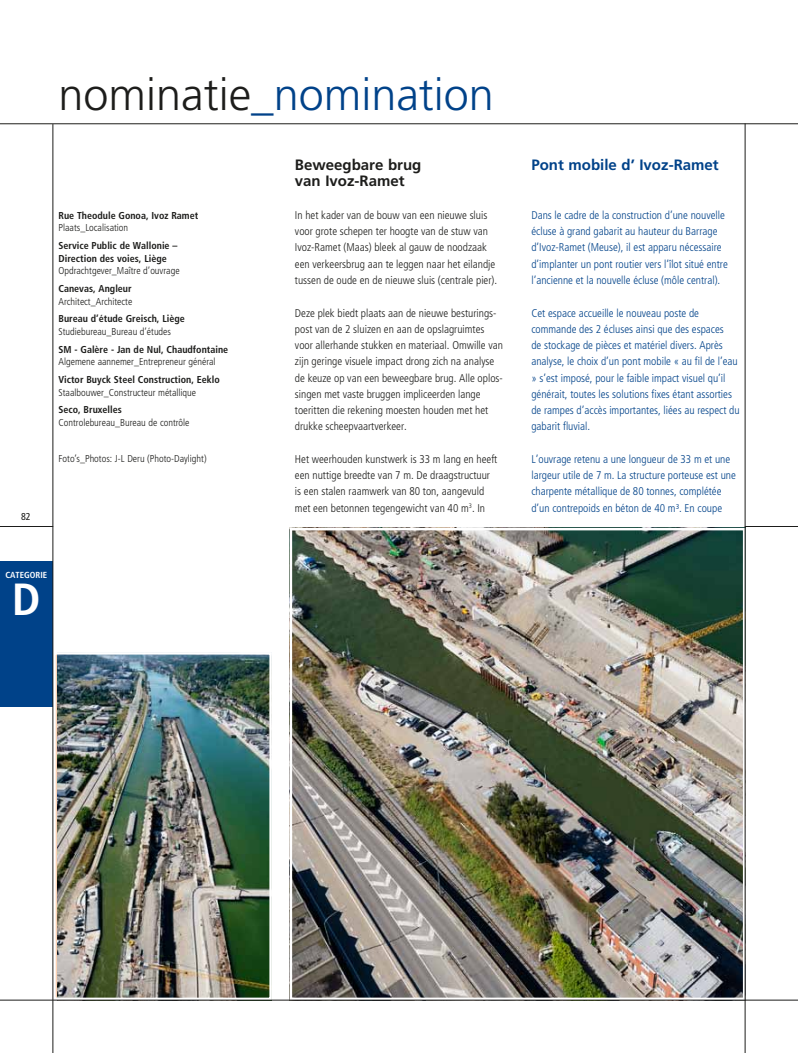
<style>
.page{position:relative;width:798px;height:1053px;background:#fff}
.page>*{position:absolute;margin:0;border:0;box-sizing:border-box;transform-origin:0 0}
.t1{font:300 45px "Frutiger";color:#004289}
.t2{font:700 condensed 45px "Frutiger";color:#fff}
.t3{font:700 15px/16.2px "Frutiger";color:#1d1d1b}
.t4{font:700 15px "Frutiger";color:#004289}
.t5{font:300 condensed 11.25px/16.2px "Frutiger";color:#004289}
.t6{font:300 condensed 11.25px/16.2px "Frutiger";color:#1d1d1b}
.t7{font:300 condensed 10px "Frutiger";color:#1d1d1b}
.t8{font:700 condensed 10px/12.5px "Frutiger";color:#1d1d1b}
.t9{font:condensed 10px "Frutiger";color:#1d1d1b}
.t10{font:700 condensed 8.75px "Frutiger";color:#fff}
.s1{color:#1d1d1b}
</style>
<div class="page">
<img style="left:57px;top:655px;width:212px;height:342px">
<div style="left:53px;top:652px;width:219px;height:348px;border:2px solid #fff"></div>
<img style="left:292px;top:531px;width:450px;height:466px">
<div style="left:289px;top:528px;width:456px;height:472px;border:2px solid #fff"></div>
<div style="left:0;top:561px;width:53px;height:145px;background:#004289"></div>
<hr style="left:0;top:526px;width:53px;height:1px;background:#1d1d1b">
<hr style="left:744px;top:526px;width:53px;height:1px;background:#1d1d1b">
<hr style="left:0;top:999px;width:797px;height:1px;background:#1d1d1b">
<hr style="left:0;top:123px;width:797px;height:1px;background:#1d1d1b">
<hr style="left:53px;top:124px;width:1px;height:928px;background:#1d1d1b">
<hr style="left:744px;top:123px;width:1px;height:929px;background:#1d1d1b">
<p class="t9" style="left:21px;top:510px;width:11px">82</p>
<h1 class="t1" style="left:58px;top:69px;width:437px"><span class="s1">nominatie</span>_nomination</h1>
<p class="t8" style="left:58px;top:209px;width:141px">Rue Theodule Gonoa, Ivoz Ramet</p>
<p class="t7" style="left:58px;top:222px;width:71px">Plaats_Localisation</p>
<p class="t8" style="left:58px;top:239px;width:120px">Service Public de Wallonie –<br>Direction des voies, Liège</p>
<p class="t7" style="left:58px;top:265px;width:123px">Opdrachtgever_Maître d’ouvrage</p>
<p class="t8" style="left:58px;top:282px;width:75px">Canevas, Angleur</p>
<p class="t7" style="left:58px;top:295px;width:75px">Architect_Architecte</p>
<p class="t8" style="left:58px;top:313px;width:128px">Bureau d’étude Greisch, Liège</p>
<p class="t7" style="left:58px;top:326px;width:114px">Studiebureau_Bureau d’études</p>
<p class="t8" style="left:58px;top:343px;width:171px">SM - Galère - Jan de Nul, Chaudfontaine</p>
<p class="t7" style="left:58px;top:356px;width:158px">Algemene aannemer_Entrepreneur général</p>
<p class="t8" style="left:58px;top:373px;width:163px">Victor Buyck Steel Construction, Eeklo</p>
<p class="t7" style="left:58px;top:386px;width:139px">Staalbouwer_Constructeur métallique</p>
<p class="t8" style="left:58px;top:403px;width:65px">Seco, Bruxelles</p>
<p class="t7" style="left:58px;top:417px;width:132px">Controlebureau_Bureau de contrôle</p>
<p class="t7" style="left:58px;top:452px;width:149px">Foto’s_Photos: J-L Deru (Photo-Daylight)</p>
<h2 class="t3" style="left:295px;top:157px;width:128px">Beweegbare brug van Ivoz-Ramet</h2>
<p class="t6" style="left:295px;top:207px;width:204px">In het kader van de bouw van een nieuwe sluis voor grote schepen ter hoogte van de stuw van Ivoz-Ramet (Maas) bleek al gauw de noodzaak een verkeersbrug aan te leggen naar het eilandje tussen de oude en de nieuwe sluis (centrale pier).</p>
<p class="t6" style="left:295px;top:304px;width:209px">Deze plek biedt plaats aan de nieuwe besturings&shy;post van de 2 sluizen en aan de opslagruimtes voor allerhande stukken en materiaal. Omwille van zijn geringe visuele impact drong zich na analyse de keuze op van een beweegbare brug. Alle oplos&shy;singen met vaste bruggen impliceerden lange toeritten die rekening moesten houden met het drukke scheepvaartverkeer.</p>
<p class="t6" style="left:295px;top:451px;width:204px">Het weerhouden kunstwerk is 33 m lang en heeft een nuttige breedte van 7 m. De draagstructuur is een stalen raamwerk van 80 ton, aangevuld met een betonnen tegengewicht van 40 m<sup>3</sup>. In</p>
<p class="t10" style="left:5px;top:569px;width:43px">categorie</p>
<h1 class="t2" style="left:12px;top:573px;width:30px">D</h1>
<h2 class="t4" style="left:531px;top:156px;width:189px">Pont mobile d’ Ivoz-Ramet</h2>
<p class="t5" style="left:531px;top:207px;width:198px">Dans le cadre de la construction d’une nouvelle écluse à grand gabarit au hauteur du Barrage d’Ivoz-Ramet (Meuse), il est apparu nécessaire d’implanter un pont routier vers l’îlot situé entre l’ancienne et la nouvelle écluse (môle central).</p>
<p class="t5" style="left:531px;top:304px;width:210px">Cet espace accueille le nouveau poste de commande des 2 écluses ainsi que des espaces<br>de stockage de pièces et matériel divers. Après analyse, le choix d’un pont mobile « au fil de l’eau » s’est imposé, pour le faible impact visuel qu’il générait, toutes les solutions fixes étant assorties de rampes d’accès importantes, liées au respect du gabarit fluvial.</p>
<p class="t5" style="left:531px;top:451px;width:206px">L’ouvrage retenu a une longueur de 33 m et une largeur utile de 7 m. La structure porteuse est une charpente métallique de 80 tonnes, complétée d’un contrepoids en béton de 40 m³. En coupe</p>
</div>
